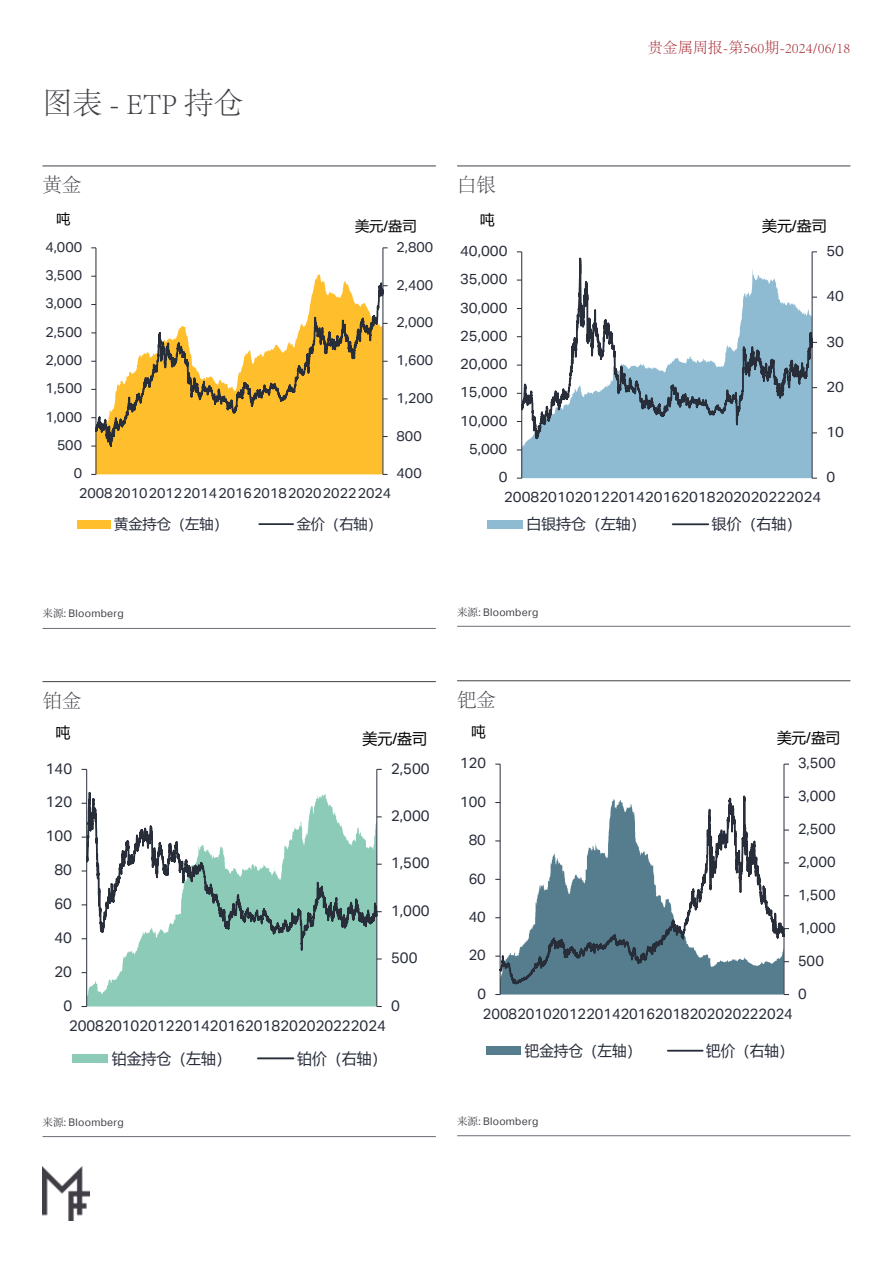
<style>
.page{position:relative;width:893px;height:1263px;background:#fff}
.page>*{position:absolute;margin:0;border:0;box-sizing:border-box;transform-origin:0 0}
.t1{font:300 30px "Adobe Song Std";color:#433f47}
.t2{font:300 19.5px "Adobe Song Std";color:#433f47}
.t3{font:15.3px "Aktiv Grotesk";letter-spacing:-.01em;color:#282d3a}
.t4{font:15.3px "Microsoft Ya Hei";color:#282d3a}
.t5{font:15.3px "Microsoft Ya Hei";color:#000}
.t6{font:300 15px "Adobe Song Std";color:#a1242d}
.t7{font:14.85px "Aktiv Grotesk";letter-spacing:-.01em;color:#282d3a}
.t8{font:14.85px "Microsoft Ya Hei";color:#282d3a}
.t9{font:14.85px "Microsoft Ya Hei";color:#000}
.t10{font:14.7px "Aktiv Grotesk";letter-spacing:-.01em;color:#282d3a}
.t11{font:14.7px "Microsoft Ya Hei";color:#282d3a}
.t12{font:14.7px "Microsoft Ya Hei";color:#000}
.t13{font:14.1px "Aktiv Grotesk";letter-spacing:-.01em;color:#282d3a}
.t14{font:14.1px "Microsoft Ya Hei";color:#282d3a}
.t15{font:14.1px "Microsoft Ya Hei";color:#000}
.t16{font:10.5px "Aktiv Grotesk";letter-spacing:.025em;color:#433f47}
.s1{font-family:"Aktiv Grotesk"}
.s2{font-family:"Koz Min Pr 6 N"}
</style>
<div class="page">
<img style="left:43px;top:1166px;width:47px;height:54px">
<svg style="left:500px;top:764px;width:285px;height:232px"></svg>
<div style="left:486px;top:1046px;width:35px;height:9px;background:#557d8e"></div>
<hr style="left:668px;top:1050px;width:35px;height:1px;background:#282d3a">
<hr style="left:43px;top:166px;width:393px;height:1px;background:#433f47">
<hr style="left:43px;top:628px;width:393px;height:1px;background:#716b76">
<hr style="left:457px;top:166px;width:393px;height:1px;background:#433f47">
<hr style="left:457px;top:626px;width:393px;height:1px;background:#716b76">
<hr style="left:457px;top:680px;width:393px;height:1px;background:#433f47">
<hr style="left:457px;top:1135px;width:393px;height:1px;background:#716b76">
<hr style="left:43px;top:681px;width:393px;height:1px;background:#433f47">
<hr style="left:43px;top:1136px;width:393px;height:1px;background:#716b76">
<svg style="left:96px;top:248px;width:288px;height:227px"></svg>
<div style="left:77px;top:520px;width:34px;height:8px;background:#ffbe2c"></div>
<hr style="left:259px;top:523px;width:34px;height:2px;background:#282d3a">
<hr style="left:521px;top:252px;width:1px;height:226px;background:#282d3a">
<svg style="left:522px;top:252px;width:291px;height:227px"></svg>
<div style="left:487px;top:520px;width:36px;height:8px;background:#8ebbd2"></div>
<hr style="left:673px;top:523px;width:35px;height:2px;background:#282d3a">
<svg style="left:86px;top:769px;width:292px;height:238px"></svg>
<div style="left:72px;top:1054px;width:36px;height:9px;background:#8bcbb7"></div>
<hr style="left:258px;top:1057px;width:35px;height:2px;background:#282d3a">
<p class="t6" style="left:648px;top:39px;width:204px">贵金属周报-第560期-2024/06/18</p>
<h1 class="t1" style="left:43px;top:87px;width:203px">图表 - ETP 持仓</h1>
<h2 class="t2" style="left:43px;top:174px;width:40px">黄金</h2>
<h2 class="t2" style="left:457px;top:174px;width:40px">白银</h2>
<p class="t15" style="left:56px;top:210px;width:16px">吨</p>
<p class="t15" style="left:355px;top:216px;width:63px">美元<span class="s1">/</span>盎司</p>
<p class="t12" style="left:480px;top:210px;width:16px">吨</p>
<p class="t12" style="left:762px;top:216px;width:66px">美元<span class="s1">/</span>盎司</p>
<p class="t13" style="left:45px;top:239px;width:38px">4,000</p>
<p class="t13" style="left:397px;top:239px;width:38px">2,800</p>
<p class="t10" style="left:460px;top:242px;width:49px">40,000</p>
<p class="t10" style="left:826px;top:242px;width:19px">50</p>
<p class="t13" style="left:45px;top:267px;width:38px">3,500</p>
<p class="t13" style="left:45px;top:295px;width:38px">3,000</p>
<p class="t13" style="left:397px;top:276px;width:38px">2,400</p>
<p class="t10" style="left:460px;top:271px;width:49px">35,000</p>
<p class="t10" style="left:460px;top:299px;width:49px">30,000</p>
<p class="t10" style="left:826px;top:288px;width:19px">40</p>
<p class="t13" style="left:45px;top:324px;width:38px">2,500</p>
<p class="t13" style="left:397px;top:314px;width:38px">2,000</p>
<p class="t10" style="left:460px;top:327px;width:49px">25,000</p>
<p class="t10" style="left:826px;top:333px;width:19px">30</p>
<p class="t13" style="left:45px;top:352px;width:38px">2,000</p>
<p class="t13" style="left:397px;top:352px;width:38px">1,600</p>
<p class="t10" style="left:460px;top:355px;width:49px">20,000</p>
<p class="t13" style="left:45px;top:380px;width:38px">1,500</p>
<p class="t13" style="left:397px;top:390px;width:38px">1,200</p>
<p class="t10" style="left:460px;top:384px;width:49px">15,000</p>
<p class="t10" style="left:826px;top:378px;width:19px">20</p>
<p class="t13" style="left:45px;top:409px;width:38px">1,000</p>
<p class="t13" style="left:57px;top:437px;width:27px">500</p>
<p class="t13" style="left:397px;top:427px;width:27px">800</p>
<p class="t10" style="left:460px;top:412px;width:49px">10,000</p>
<p class="t10" style="left:469px;top:440px;width:40px">5,000</p>
<p class="t10" style="left:826px;top:423px;width:19px">10</p>
<p class="t13" style="left:74px;top:465px;width:10px">0</p>
<p class="t13" style="left:397px;top:465px;width:27px">400</p>
<p class="t10" style="left:499px;top:469px;width:10px">0</p>
<p class="t10" style="left:826px;top:469px;width:10px">0</p>
<p class="t13" style="left:79px;top:484px;width:314px">200820102012201420162018202020222024</p>
<p class="t14" style="left:114px;top:514px;width:115px">黄金持仓（左轴）</p>
<p class="t14" style="left:297px;top:514px;width:87px">金价（右轴）</p>
<p class="t10" style="left:504px;top:489px;width:318px">200820102012201420162018202020222024</p>
<p class="t11" style="left:526px;top:514px;width:121px">白银持仓（左轴）</p>
<p class="t11" style="left:712px;top:514px;width:91px">银价（右轴）</p>
<p class="t16" style="left:43px;top:607px;width:83px"><span class="s2">来源</span>: Bloomberg</p>
<p class="t16" style="left:457px;top:606px;width:83px"><span class="s2">来源</span>: Bloomberg</p>
<h2 class="t2" style="left:43px;top:690px;width:40px">铂金</h2>
<p class="t5" style="left:55px;top:722px;width:16px">吨</p>
<p class="t5" style="left:363px;top:728px;width:66px">美元<span class="s1">/</span>盎司</p>
<p class="t3" style="left:46px;top:759px;width:28px">140</p>
<p class="t3" style="left:46px;top:793px;width:28px">120</p>
<p class="t3" style="left:46px;top:827px;width:28px">100</p>
<p class="t3" style="left:55px;top:861px;width:19px">80</p>
<p class="t3" style="left:55px;top:895px;width:19px">60</p>
<p class="t3" style="left:55px;top:929px;width:19px">40</p>
<p class="t3" style="left:55px;top:962px;width:19px">20</p>
<p class="t3" style="left:63px;top:996px;width:10px">0</p>
<p class="t3" style="left:391px;top:759px;width:40px">2,500</p>
<p class="t3" style="left:391px;top:807px;width:40px">2,000</p>
<p class="t3" style="left:391px;top:854px;width:40px">1,500</p>
<p class="t3" style="left:391px;top:902px;width:40px">1,000</p>
<p class="t3" style="left:391px;top:949px;width:28px">500</p>
<p class="t3" style="left:391px;top:996px;width:10px">0</p>
<p class="t3" style="left:69px;top:1017px;width:318px">200820102012201420162018202020222024</p>
<p class="t4" style="left:112px;top:1048px;width:121px">铂金持仓（左轴）</p>
<p class="t4" style="left:297px;top:1048px;width:91px">铂价（右轴）</p>
<p class="t16" style="left:43px;top:1116px;width:83px"><span class="s2">来源</span>: Bloomberg</p>
<h2 class="t2" style="left:457px;top:689px;width:40px">钯金</h2>
<p class="t9" style="left:471px;top:721px;width:16px">吨</p>
<p class="t9" style="left:777px;top:728px;width:65px">美元<span class="s1">/</span>盎司</p>
<p class="t7" style="left:460px;top:754px;width:27px">120</p>
<p class="t7" style="left:460px;top:793px;width:27px">100</p>
<p class="t7" style="left:469px;top:831px;width:19px">80</p>
<p class="t7" style="left:469px;top:870px;width:19px">60</p>
<p class="t7" style="left:469px;top:908px;width:19px">40</p>
<p class="t7" style="left:469px;top:946px;width:19px">20</p>
<p class="t7" style="left:477px;top:985px;width:10px">0</p>
<p class="t7" style="left:798px;top:754px;width:39px">3,500</p>
<p class="t7" style="left:798px;top:787px;width:39px">3,000</p>
<p class="t7" style="left:798px;top:820px;width:39px">2,500</p>
<p class="t7" style="left:798px;top:853px;width:39px">2,000</p>
<p class="t7" style="left:798px;top:886px;width:39px">1,500</p>
<p class="t7" style="left:798px;top:919px;width:39px">1,000</p>
<p class="t7" style="left:798px;top:952px;width:27px">500</p>
<p class="t7" style="left:798px;top:985px;width:10px">0</p>
<p class="t7" style="left:483px;top:1005px;width:312px">200820102012201420162018202020222024</p>
<p class="t8" style="left:525px;top:1040px;width:118px">钯金持仓（左轴）</p>
<p class="t8" style="left:706px;top:1040px;width:89px">钯价（右轴）</p>
<p class="t16" style="left:457px;top:1115px;width:83px"><span class="s2">来源</span>: Bloomberg</p>
</div>
